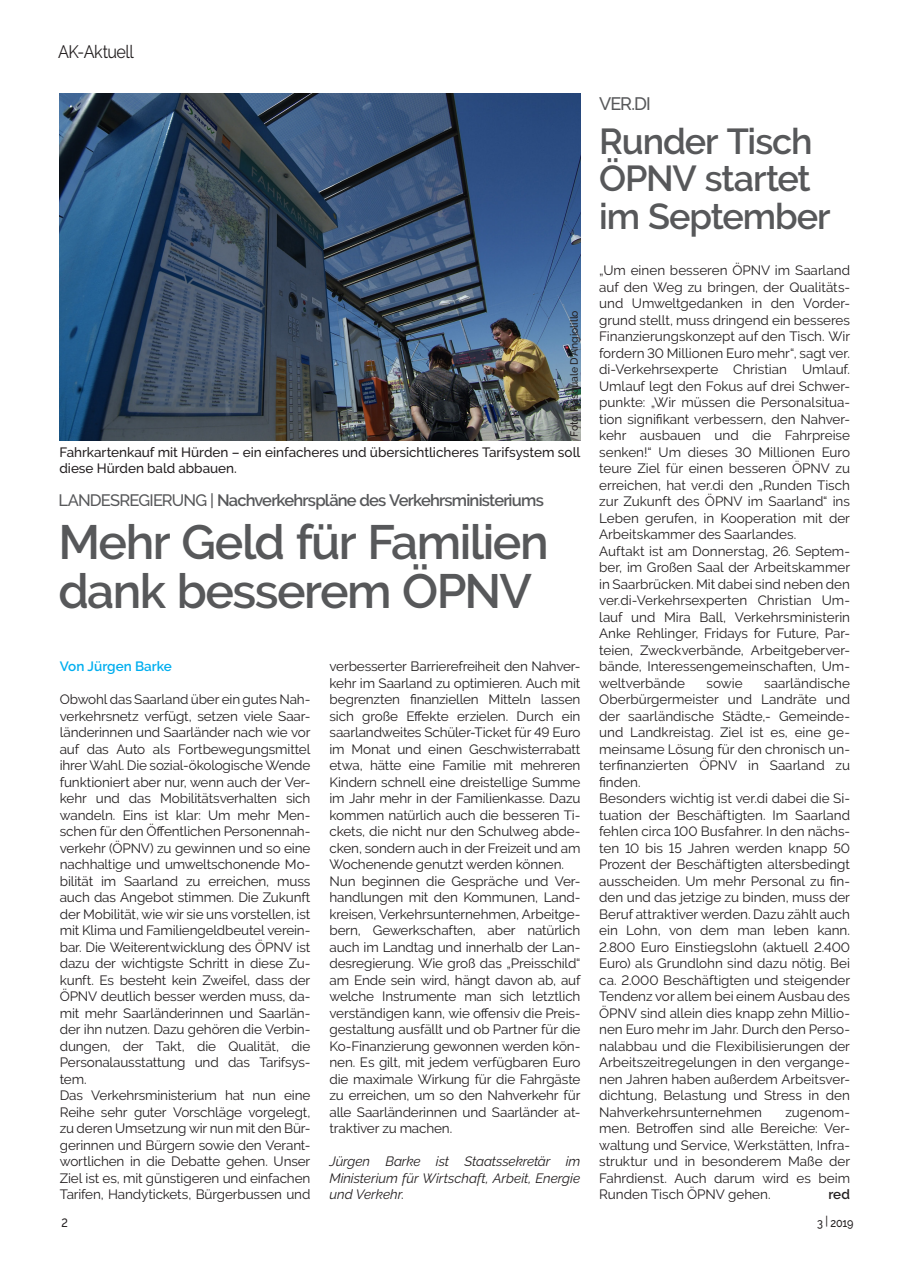
<style>
.page{position:relative;width:910px;height:1280px;background:#fff}
.page>*{position:absolute;margin:0;border:0;box-sizing:border-box;transform-origin:0 0}
.t1{font:600 48px/49.5px "Raleway";letter-spacing:-.03em;color:#57585a}
.t2{font:600 36px/37.5px "Raleway";letter-spacing:-.03em;color:#57585a}
.t3{font:18px "Raleway";letter-spacing:-.03em;color:#231f20;scale:.9 1}
.t4{font:500 18px "Raleway";color:#57585a}
.t5{font:600 16.5px "Raleway";letter-spacing:-.05em;color:#57585a}
.t6{font:13.5px/16.5px "Raleway";letter-spacing:-.01em;color:#231f20}
.t7{font:500 13.5px/16.5px "Raleway";color:#231f20}
.t8{font:italic 13.5px/16.5px "Raleway";color:#231f20;text-align:justify}
.t9{font:600 13.5px "Raleway";color:#00aeef}
.t10{font:600 13.5px "Raleway";color:#231f20}
.t11{font:500 12px "Raleway";color:#231f20;scale:.9 1}
.t12{font:500 10.5px "Raleway";letter-spacing:-.01em;color:#231f20}
.s1{font-weight:500}
.s2{font-style:normal}
</style>
<div class="page">
<img style="left:60px;top:94px;width:520px;height:346px">
<h3 class="t3" style="left:58px;top:41px;width:86px">AK-Aktuell</h3>
<p class="t12" style="left:568px;top:437px;width:128px;rotate:-90deg">Foto: Pasquale D‘Angiolillo</p>
<p class="t7" style="left:59px;top:444px;width:522px">Fahrkartenkauf mit Hürden – ein einfacheres und übersichtlicheres Tarifsystem soll diese Hürden bald abbauen.</p>
<p class="t5" style="left:58px;top:491px;width:487px"><span class="s1">LANDESREGIERUNG |</span> Nachverkehrspläne des Verkehrsministeriums</p>
<h1 class="t1" style="left:58px;top:517px;width:492px">Mehr Geld für Familien dank besserem ÖPNV</h1>
<p class="t9" style="left:60px;top:659px;width:114px">Von Jürgen Barke</p>
<p class="t6" style="left:60px;top:691px;width:252px">Obwohl das Saarland über ein gutes Nah&shy;verkehrsnetz verfügt, setzen viele Saar&shy;länderinnen und Saarländer nach wie vor auf das Auto als Fortbewegungsmittel ihrer Wahl. Die sozial-ökologische Wende funktioniert aber nur, wenn auch der Ver&shy;kehr und das Mobilitätsverhalten sich wandeln. Eins ist klar: Um mehr Men&shy;schen für den Öffentlichen Personennah&shy;verkehr (ÖPNV) zu gewinnen und so eine nachhaltige und umweltschonende Mo&shy;bilität im Saarland zu erreichen, muss auch das Angebot stimmen. Die Zukunft der Mobilität, wie wir sie uns vorstellen, ist mit Klima und Familiengeldbeutel verein&shy;bar. Die Weiterentwicklung des ÖPNV ist dazu der wichtigste Schritt in diese Zu&shy;kunft. Es besteht kein Zweifel, dass der ÖPNV deutlich besser werden muss, da&shy;mit mehr Saarländerinnen und Saarlän&shy;der ihn nutzen. Dazu gehören die Verbin&shy;dungen, der Takt, die Qualität, die Personalausstattung und das Tarifsys&shy;tem.<br>Das Verkehrsministerium hat nun eine Reihe sehr guter Vorschläge vorgelegt, zu deren Umsetzung wir nun mit den Bür&shy;gerinnen und Bürgern sowie den Verant&shy;wortlichen in die Debatte gehen. Unser Ziel ist es, mit günstigeren und einfachen Tarifen, Handytickets, Bürgerbussen und</p>
<p class="t11" style="left:62px;top:1216px;width:9px">2</p>
<p class="t6" style="left:330px;top:658px;width:252px">verbesserter Barrierefreiheit den Nahver&shy;kehr im Saarland zu optimieren. Auch mit begrenzten finanziellen Mitteln lassen sich große Effekte erzielen. Durch ein saarlandweites Schüler-Ticket für 49 Euro im Monat und einen Geschwisterrabatt etwa, hätte eine Familie mit mehreren Kindern schnell eine dreistellige Summe im Jahr mehr in der Familienkasse. Dazu kommen natürlich auch die besseren Ti&shy;ckets, die nicht nur den Schulweg abde&shy;cken, sondern auch in der Freizeit und am Wochenende genutzt werden können.<br>Nun beginnen die Gespräche und Ver&shy;handlungen mit den Kommunen, Land&shy;kreisen, Verkehrsunternehmen, Arbeitge&shy;bern, Gewerkschaften, aber natürlich auch im Landtag und innerhalb der Lan&shy;desregierung. Wie groß das „Preisschild“ am Ende sein wird, hängt davon ab, auf welche Instrumente man sich letztlich verständigen kann, wie offensiv die Preis&shy;gestaltung ausfällt und ob Partner für die Ko-Finanzierung gewonnen werden kön&shy;nen. Es gilt, mit jedem verfügbaren Euro die maximale Wirkung für die Fahrgäste zu erreichen, um so den Nahverkehr für alle Saarländerinnen und Saarländer at&shy;traktiver zu machen.</p>
<p class="t8" style="left:330px;top:1153px;width:252px">Jürgen Barke ist Staatssekretär im Ministerium für Wirtschaft, Arbeit, Energie und Verkehr<span class="s2">.</span></p>
<h3 class="t4" style="left:599px;top:93px;width:53px">VER.DI</h3>
<h2 class="t2" style="left:599px;top:122px;width:233px">Runder Tisch<br>ÖPNV startet im September</h2>
<p class="t6" style="left:599px;top:262px;width:252px">„Um einen besseren ÖPNV im Saarland auf den Weg zu bringen, der Qualitäts&shy;und Umweltgedanken in den Vorder&shy;grund stellt, muss dringend ein besseres Finanzierungskonzept auf den Tisch. Wir fordern 30 Millionen Euro mehr“, sagt ver. di-Verkehrsexperte Christian Umlauf.<br>Umlauf legt den Fokus auf drei Schwer&shy;punkte: „Wir müssen die Personalsitua&shy;tion signifikant verbessern, den Nahver&shy;kehr ausbauen und die Fahrpreise senken!“ Um dieses 30 Millionen Euro teure Ziel für einen besseren ÖPNV zu erreichen, hat ver.di den „Runden Tisch zur Zukunft des ÖPNV im Saarland“ ins Leben gerufen, in Kooperation mit der Arbeitskammer des Saarlandes.<br>Auftakt ist am Donnerstag, 26. Septem&shy;ber, im Großen Saal der Arbeitskammer in Saarbrücken. Mit dabei sind neben den ver.di-Verkehrsexperten Christian Um&shy;lauf und Mira Ball, Verkehrsministerin Anke Rehlinger, Fridays for Future, Par&shy;teien, Zweckverbände, Arbeitgeberver&shy;bände, Interessengemeinschaften, Um&shy;weltverbände</p>
<p class="t6" style="left:599px;top:675px;width:252px;text-indent:165px">saarländische Oberbürgermeister und Landräte und der saarländische Städte,- Gemeinde&shy;und Landkreistag. Ziel ist es, eine ge&shy;meinsame Lösung für den chronisch un&shy;terfinanzierten ÖPNV in Saarland zu finden.<br>Besonders wichtig ist ver.di dabei die Si&shy;tuation der Beschäftigten. Im Saarland fehlen circa 100 Busfahrer. In den nächs&shy;ten 10 bis 15 Jahren werden knapp 50<br>Prozent der Beschäftigten altersbedingt ausscheiden. Um mehr Personal zu fin&shy;den und das jetzige zu binden, muss der Beruf attraktiver werden. Dazu zählt auch ein Lohn, von dem man leben kann.<br>2.800 Euro Einstiegslohn (aktuell 2.400<br>Euro) als Grundlohn sind dazu nötig. Bei ca. 2.000 Beschäftigten und steigender Tendenz vor allem bei einem Ausbau des ÖPNV sind allein dies knapp zehn Millio&shy;nen Euro mehr im Jahr. Durch den Perso&shy;nalabbau und die Flexibilisierungen der Arbeitszeitregelungen in den vergange&shy;nen Jahren haben außerdem Arbeitsver&shy;dichtung, Belastung und Stress in den Nahverkehrsunternehmen</p>
<p class="t6" style="left:707px;top:675px;width:38px">sowie</p>
<p class="t6" style="left:599px;top:1103px;width:252px;text-align:justify;text-indent:186px">zugenom&shy;men. Betroffen sind alle Bereiche: Ver&shy;waltung und Service, Werkstätten, Infra&shy;struktur und in besonderem Maße der Fahrdienst. Auch darum wird es beim Runden Tisch ÖPNV gehen.</p>
<p class="t10" style="left:828px;top:1187px;width:23px">red</p>
<p class="t11" style="left:817px;top:1216px;width:42px">3 | 2019</p>
</div>
